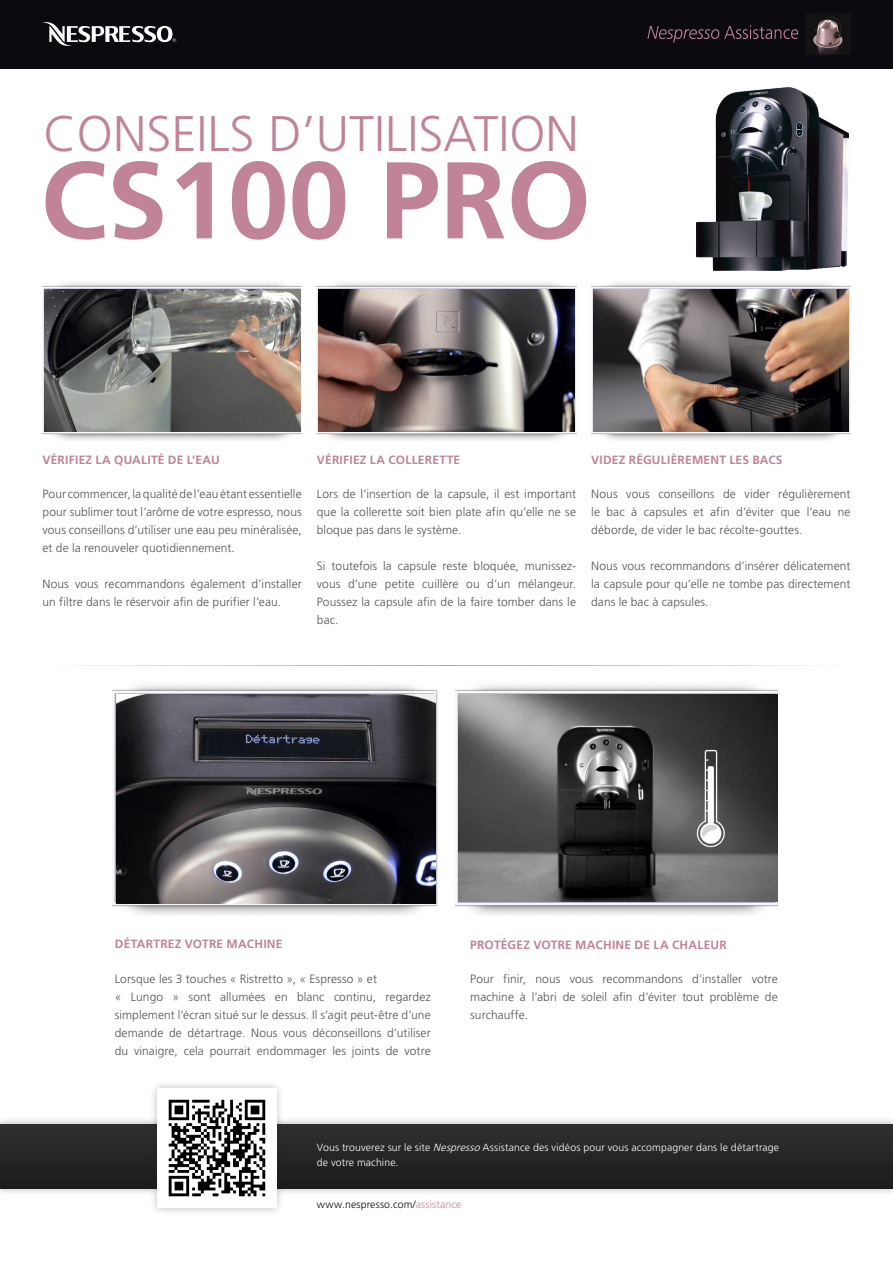
<style>
.page{position:relative;width:893px;height:1263px;background:#fff}
.page>*{position:absolute;margin:0;border:0;box-sizing:border-box;transform-origin:0 0}
.t1{font:700 108.9px "Frutiger";color:#c08397}
.t2{font:300 49.95px "Frutiger";color:#c08397}
.t3{font:300 12px/18px "Frutiger";letter-spacing:.005em;color:#555252;text-align:justify}
.t4{font:700 12px "Frutiger";letter-spacing:.02em;color:#c08397}
.t5{font:300 10.5px "Frutiger";letter-spacing:.01em;color:#fff}
.t6{font:300 10.5px "Frutiger";letter-spacing:.015em;color:#0a0a0f}
.s1{font-style:italic}
.s2{color:#c08397}
</style>
<div class="page">
<img style="left:697px;top:87px;width:152px;height:183px">
<div style="left:0;top:0;width:893px;height:68px;background:#0a0a0f"></div>
<img style="left:813px;top:16px;width:32px;height:39px">
<svg style="left:647px;top:25px;width:151px;height:18px"></svg>
<svg style="left:43px;top:22px;width:133px;height:24px"></svg>
<img style="left:43px;top:282px;width:259px;height:158px">
<img style="left:113px;top:684px;width:325px;height:231px">
<img style="left:317px;top:282px;width:259px;height:158px">
<img style="left:591px;top:282px;width:259px;height:158px">
<div style="left:0;top:1116px;width:893px;height:81px;background:#231f20;opacity:.4"></div>
<img style="left:1px;top:1124px;width:892px;height:64px">
<div style="left:149px;top:1080px;width:136px;height:136px;background:#231f20;opacity:.3"></div>
<img style="left:157px;top:1089px;width:119px;height:119px">
<img style="left:45px;top:289px;width:255px;height:142px">
<img style="left:319px;top:289px;width:255px;height:142px">
<img style="left:116px;top:694px;width:319px;height:209px">
<img style="left:458px;top:694px;width:320px;height:208px">
<img style="left:593px;top:289px;width:256px;height:142px">
<svg style="left:80px;top:665px;width:366px;height:1px"></svg>
<svg style="left:446px;top:665px;width:368px;height:1px"></svg>
<p class="t2" style="left:44px;top:105px;width:537px">CONSEILS D’UTILISATION</p>
<p class="t1" style="left:40px;top:137px;width:552px">CS100 PRO</p>
<p class="t4" style="left:43px;top:452px;width:179px">VÉRIFIEZ LA QUALITÉ DE L’EAU</p>
<p class="t3" style="left:43px;top:485px;width:261px">Pour commencer, la qualité de l’eau étant essentielle pour sublimer tout l’arôme de votre espresso, nous vous conseillons d’utiliser une eau peu minéralisée, et de la renouveler quotidiennement.</p>
<p class="t3" style="left:43px;top:575px;width:261px">Nous vous recommandons également d’installer un filtre dans le réservoir afin de purifier l’eau.</p>
<p class="t4" style="left:317px;top:452px;width:145px">VÉRIFIEZ LA COLLERETTE</p>
<p class="t3" style="left:317px;top:485px;width:261px">Lors de l’insertion de la capsule, il est important que la collerette soit bien plate afin qu’elle ne se bloque pas dans le système.</p>
<p class="t3" style="left:317px;top:557px;width:261px">Si toutefois la capsule reste bloquée, munissez&shy;vous d’une petite cuillère ou d’un mélangeur.<br>Poussez la capsule afin de la faire tomber dans le bac.</p>
<p class="t4" style="left:591px;top:452px;width:193px">VIDEZ RÉGULIÈREMENT LES BACS</p>
<p class="t3" style="left:591px;top:485px;width:261px">Nous vous conseillons de vider régulièrement le bac à capsules et afin d’éviter que l’eau ne déborde, de vider le bac récolte-gouttes.</p>
<p class="t3" style="left:591px;top:557px;width:261px">Nous vous recommandons d’insérer délicatement la capsule pour qu’elle ne tombe pas directement dans le bac à capsules.</p>
<p class="t4" style="left:115px;top:937px;width:169px">DÉTARTREZ VOTRE MACHINE</p>
<p class="t3" style="left:115px;top:970px;width:264px">Lorsque les 3 touches « Ristretto », « Espresso » et</p>
<p class="t3" style="left:115px;top:988px;width:317px">« Lungo » sont allumées en blanc continu, regardez simplement l’écran situé sur le dessus. Il s’agit peut-être d’une demande de détartrage. Nous vous déconseillons d’utiliser du vinaigre, cela pourrait endommager les joints de votre</p>
<p class="t4" style="left:470px;top:938px;width:258px">PROTÉGEZ VOTRE MACHINE DE LA CHALEUR</p>
<p class="t3" style="left:470px;top:970px;width:309px">Pour finir, nous vous recommandons d’installer votre machine à l’abri de soleil afin d’éviter tout problème de surchauffe.</p>
<p class="t5" style="left:317px;top:1141px;width:464px">Vous trouverez sur le site <span class="s1">Nespresso</span> Assistance des vidéos pour vous accompagner dans le détartrage</p>
<p class="t5" style="left:317px;top:1156px;width:83px">de votre machine.</p>
<p class="t6" style="left:317px;top:1198px;width:146px">www.nespresso.com/<span class="s2">assistance</span></p>
</div>
